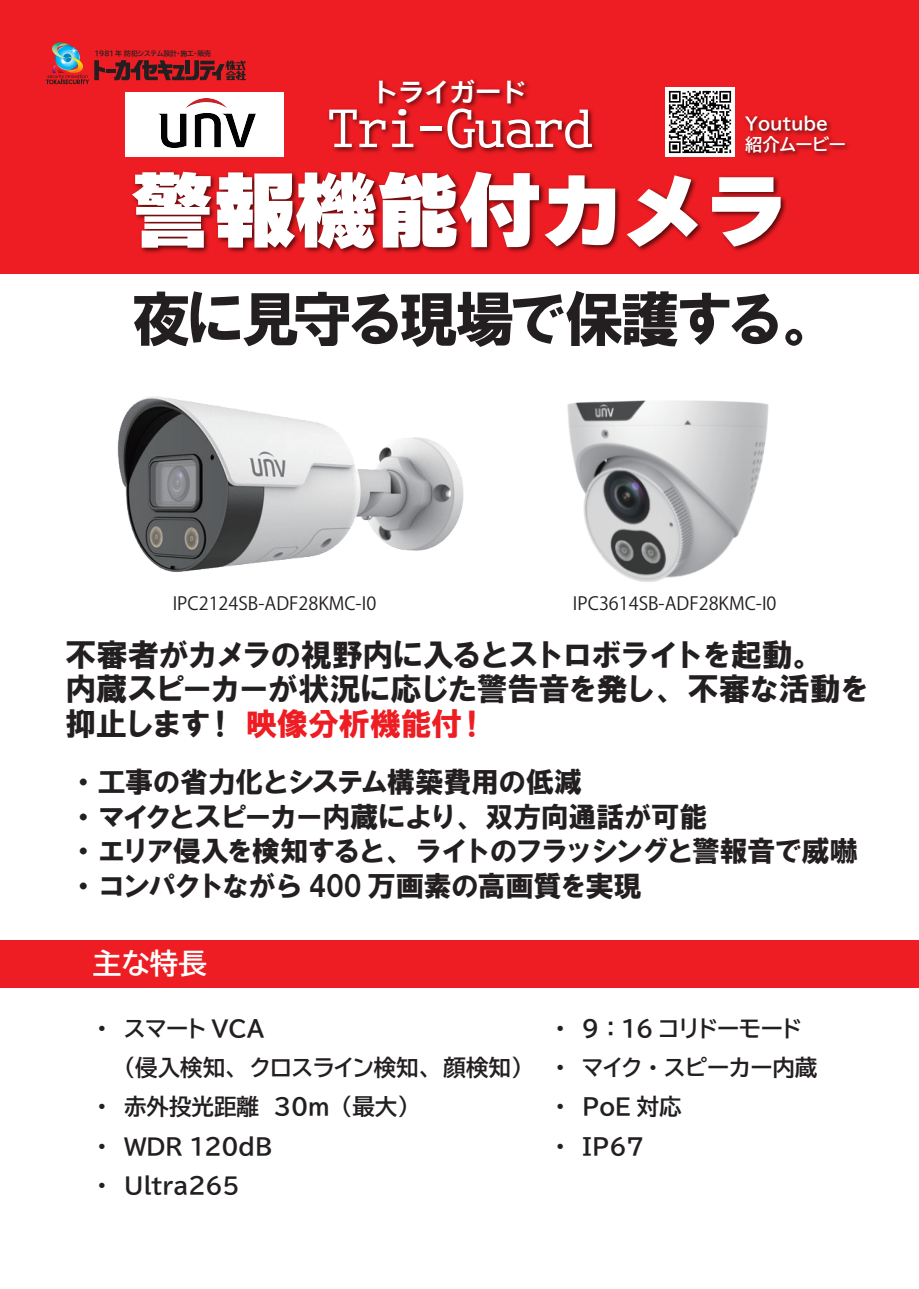
<style>
.page{position:relative;width:919px;height:1289px;background:#fff}
.page>*{position:absolute;margin:0;border:0;box-sizing:border-box;transform-origin:0 0}
.t1{font:81.9px "Ruika 09";color:#fff}
.t2{font:60px "HGS Soei Kakugothic UB";letter-spacing:-.09em;color:#231f20}
.t3{font:50.55px "Monopin J";letter-spacing:-.05em;color:#fff}
.t4{font:31.5px/34.5px "HGS Soei Kakugothic UB";letter-spacing:-.06em;color:#231f20}
.t5{font:28.5px/34.5px "HGS Soei Kakugothic UB";letter-spacing:-.07em;color:#231f20}
.t6{font:28.5px "BIZ UDP Gothic Bold";color:#fff}
.t7{font:700 27px "Monopin J";letter-spacing:-.05em;color:#fff}
.t8{font:22.5px/39.3px "BIZ UDP Gothic Bold";color:#231f20}
.t9{font:18px "Koz Go Pr 6 N";color:#231f20}
.t10{font:17.25px/21px "BIZ UDP Gothic Bold";color:#fff}
.t11{font:6.75px "BIZ UDP Gothic Bold";color:#231f20}
.s1{color:#ee1d23}
</style>
<div class="page">
<div style="left:0;top:0;width:918px;height:274px;background:#ee1d23"></div>
<img style="left:132px;top:171px;width:654px;height:83px">
<img style="left:117px;top:396px;width:312px;height:176px">
<img style="left:429px;top:400px;width:340px;height:182px">
<div style="left:125px;top:93px;width:159px;height:64px;background:#fff"></div>
<img style="left:158px;top:98px;width:97px;height:49px">
<img style="left:378px;top:79px;width:151px;height:20px">
<img style="left:328px;top:99px;width:269px;height:55px">
<svg style="left:46px;top:43px;width:200px;height:41px"></svg>
<div style="left:0;top:940px;width:918px;height:47px;background:#ee1d23"></div>
<img style="left:745px;top:115px;width:104px;height:42px">
<img style="left:665px;top:88px;width:69px;height:68px">
<p class="t11" style="left:95px;top:50px;width:117px">1981 年 防犯システム設計･施工･販売</p>
<p class="t7" style="left:372px;top:78px;width:157px">トライガード</p>
<h3 class="t3" style="left:327px;top:102px;width:268px">Tri-Guard</h3>
<p class="t10" style="left:745px;top:113px;width:102px">Youtube紹介ムービー</p>
<h1 class="t1" style="left:132px;top:169px;width:657px">警報機能付カメラ</h1>
<h2 class="t2" style="left:131px;top:288px;width:712px">夜に見守る現場で保護する。</h2>
<p class="t9" style="left:173px;top:593px;width:205px">IPC2124SB-ADF28KMC-I0</p>
<p class="t9" style="left:573px;top:593px;width:205px">IPC3614SB-ADF28KMC-I0</p>
<h3 class="t4" style="left:65px;top:637px;width:806px">不審者がカメラの視野内に入るとストロボライトを起動。<br>内蔵スピーカーが状況に応じた警告音を発し、不審な活動を抑止します！ <span class="s1">映像分析機能付！</span></h3>
<p class="t5" style="left:69px;top:764px;width:790px">・工事の省力化とシステム構築費用の低減<br>・マイクとスピーカー内蔵により、双方向通話が可能<br>・エリア侵入を検知すると、ライトのフラッシングと警報音で威嚇・コンパクトながら 400 万画素の高画質を実現</p>
<p class="t6" style="left:93px;top:949px;width:115px">主な特長</p>
<p class="t8" style="left:124px;top:1008px;width:400px;text-indent:-27px">• スマート VCA<br>（侵入検知、クロスライン検知、顔検知）</p>
<p class="t8" style="left:97px;top:1087px;width:313px">• 赤外投光距離　30m （最大）</p>
<p class="t8" style="left:97px;top:1126px;width:177px">• WDR 120dB</p>
<p class="t8" style="left:97px;top:1165px;width:144px">• Ultra265</p>
<p class="t8" style="left:555px;top:1008px;width:248px">• 9 ： 16 コリドーモード</p>
<p class="t8" style="left:555px;top:1047px;width:263px">• マイク・スピーカー内蔵</p>
<p class="t8" style="left:555px;top:1087px;width:128px">• PoE 対応</p>
<p class="t8" style="left:555px;top:1126px;width:90px">• IP67</p>
</div>
